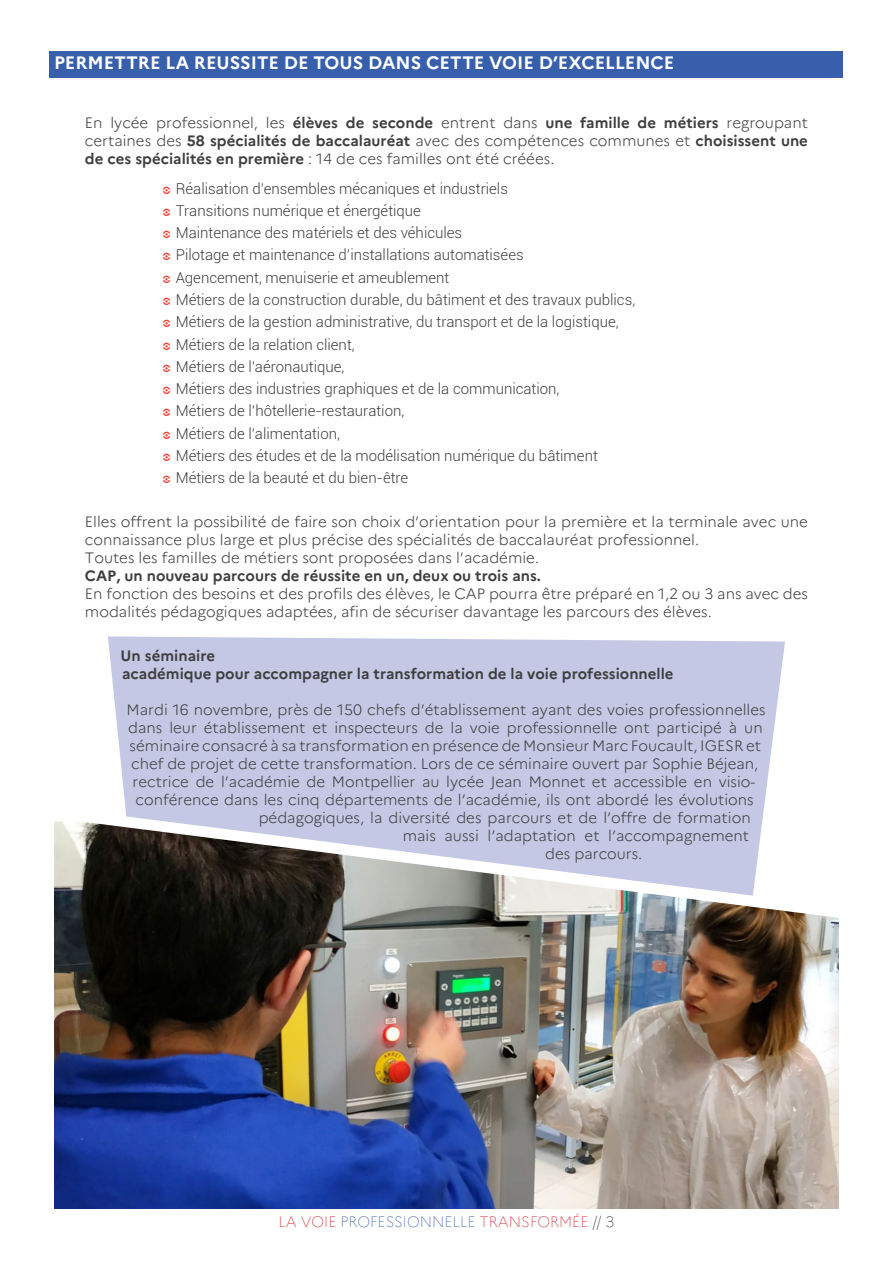
<style>
.page{position:relative;width:893px;height:1263px;background:#fff}
.page>*{position:absolute;margin:0;border:0;box-sizing:border-box;transform-origin:0 0}
._04_TITRE_NIVEAU_2_c{font:700 18px "Marianne";color:#fff}
.txt_oKm_justifié{font:300 15px/18px "Marianne";color:#3e3e3f}
.t1{font:300 15px "Roboto";color:#3e3e3f}
.txt_oKm_justifié-2{font:700 15px "Marianne";color:#3e3e3f}
.t2{font:100 15px "Marianne";color:#d1232a}
.s1{font-weight:700}
.s2{font-family:"Star Jedi";font-weight:400;font-size:7.5px;color:#ef3e2e}
.s3{color:#375fac}
.s4{color:#231f20}
</style>
<div class="page">
<div style="left:50px;top:51px;width:793px;height:27px;background:#375fac"></div>
<div style="left:108px;top:636px;width:677px;height:182px;background:#c4c8e4"></div>
<img style="left:54px;top:818px;width:785px;height:391px">
<p class="_04_TITRE_NIVEAU_2_c" style="left:54px;top:52px;width:622px">PERMETTRE LA REUSSITE DE TOUS DANS CETTE VOIE D’EXCELLENCE</p>
<p class="txt_oKm_justifié" style="left:85px;top:113px;width:724px;text-align:justify">En lycée professionnel, les <span class="s1">élèves de seconde</span> entrent dans <span class="s1">une famille de métiers</span> regroupant certaines des <span class="s1">58 spécialités de baccalauréat</span> avec des compétences communes et <span class="s1">choisissent une de ces spécialités en première</span> : 14 de ces familles ont été créées.</p>
<p class="t1" style="left:163px;top:178px;width:346px"><span class="s2">^</span> Réalisation d’ensembles mécaniques et industriels</p>
<p class="t1" style="left:163px;top:200px;width:259px"><span class="s2">^</span> Transitions numérique et énergétique</p>
<p class="t1" style="left:163px;top:222px;width:301px"><span class="s2">^</span> Maintenance des matériels et des véhicules</p>
<p class="t1" style="left:163px;top:245px;width:362px"><span class="s2">^</span> Pilotage et maintenance d’installations automatisées</p>
<p class="t1" style="left:163px;top:267px;width:288px"><span class="s2">^</span> Agencement, menuiserie et ameublement</p>
<p class="t1" style="left:163px;top:289px;width:474px"><span class="s2">^</span> Métiers de la construction durable, du bâtiment et des travaux publics,</p>
<p class="t1" style="left:163px;top:311px;width:457px"><span class="s2">^</span> Métiers de la gestion administrative, du transport et de la logistique,</p>
<p class="t1" style="left:163px;top:334px;width:193px"><span class="s2">^</span> Métiers de la relation client,</p>
<p class="t1" style="left:163px;top:356px;width:183px"><span class="s2">^</span> Métiers de l’aéronautique,</p>
<p class="t1" style="left:163px;top:378px;width:398px"><span class="s2">^</span> Métiers des industries graphiques et de la communication,</p>
<p class="t1" style="left:163px;top:401px;width:243px"><span class="s2">^</span> Métiers de l’hôtellerie-restauration,</p>
<p class="t1" style="left:163px;top:423px;width:178px"><span class="s2">^</span> Métiers de l’alimentation,</p>
<p class="t1" style="left:163px;top:445px;width:436px"><span class="s2">^</span> Métiers des études et de la modélisation numérique du bâtiment</p>
<p class="t1" style="left:163px;top:467px;width:247px"><span class="s2">^</span> Métiers de la beauté et du bien-être</p>
<p class="txt_oKm_justifié" style="left:85px;top:513px;width:724px">Elles offrent la possibilité de faire son choix d’orientation pour la première et la terminale avec une connaissance plus large et plus précise des spécialités de baccalauréat professionnel.</p>
<p class="txt_oKm_justifié" style="left:85px;top:549px;width:456px">Toutes les familles de métiers sont proposées dans l’académie.</p>
<p class="txt_oKm_justifié-2" style="left:85px;top:567px;width:458px">CAP, un nouveau parcours de réussite en un, deux ou trois ans.</p>
<p class="txt_oKm_justifié" style="left:85px;top:585px;width:724px">En fonction des besoins et des profils des élèves, le CAP pourra être préparé en 1,2 ou 3 ans avec des modalités pédagogiques adaptées, afin de sécuriser davantage les parcours des élèves.</p>
<p class="txt_oKm_justifié-2" style="left:121px;top:646px;width:96px">Un séminaire</p>
<p class="txt_oKm_justifié-2" style="left:122px;top:664px;width:553px">académique pour accompagner la transformation de la voie professionnelle</p>
<p class="txt_oKm_justifié" style="left:127px;top:700px;width:641px">Mardi 16 novembre, près de 150 chefs d’établissement ayant des voies professionnelles</p>
<p class="txt_oKm_justifié" style="left:128px;top:718px;width:636px">dans leur établissement et inspecteurs de la voie professionnelle ont participé à un</p>
<p class="txt_oKm_justifié" style="left:130px;top:736px;width:633px">séminaire consacré à sa transformation en présence de Monsieur Marc Foucault, IGESR et</p>
<p class="txt_oKm_justifié" style="left:131px;top:754px;width:629px">chef de projet de cette transformation. Lors de ce séminaire ouvert par Sophie Béjean,</p>
<p class="txt_oKm_justifié" style="left:133px;top:772px;width:624px">rectrice de l’académie de Montpellier au lycée Jean Monnet et accessible en visio-</p>
<p class="txt_oKm_justifié" style="left:136px;top:790px;width:620px">conférence dans les cinq départements de l’académie, ils ont abordé les évolutions</p>
<p class="txt_oKm_justifié" style="left:259px;top:808px;width:494px">pédagogiques, la diversité des parcours et de l’offre de formation</p>
<p class="txt_oKm_justifié" style="left:403px;top:826px;width:348px">mais aussi l’adaptation et l’accompagnement</p>
<p class="txt_oKm_justifié" style="left:545px;top:844px;width:99px">des parcours.</p>
<p class="t2" style="left:278px;top:1213px;width:337px">LA VOIE <span class="s3">PROFESSIONNELLE</span> TRANSFORMÉE <span class="s4">// 3</span></p>
</div>
